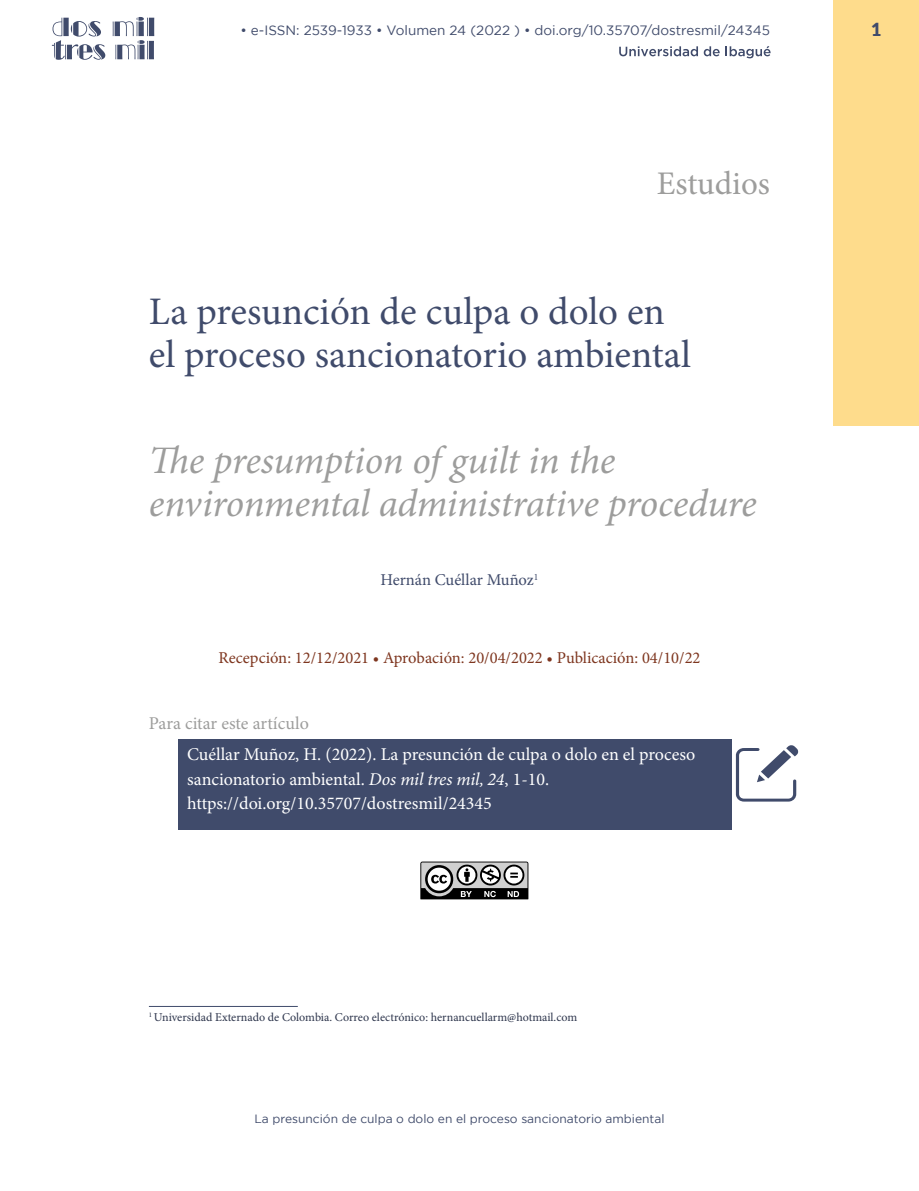
<style>
.page{position:relative;width:919px;height:1191px;background:#fff}
.page>*{position:absolute;margin:0;border:0;box-sizing:border-box;transform-origin:0 0}
.t1{font:italic 39px/42.9px "Minion Pro";letter-spacing:-.01em;color:#9d9d9c}
.t2{font:39px/42.9px "Minion Pro";color:#404b6b}
.t3{font:33px "Minion Pro";color:#9d9d9c}
.t4{font:18px/24.3px "Minion Pro";color:#fff}
.t5{font:18px "Minion Pro";color:#9d9d9c}
.t6{font:900 18px "Lato";color:#404b6b}
.t7{font:16.5px "Minion Pro";color:#7e361f}
.t8{font:16.5px "Minion Pro";letter-spacing:-.005em;color:#404b6b}
.t9{font:13.5px "Gotham";color:#404b6b}
.t10{font:12px "Minion Pro";color:#2d354c}
.t11{font:12px "Gotham";color:#404b6b}
.s1{font-style:italic}
</style>
<div class="page">
<svg style="left:52px;top:17px;width:102px;height:43px"></svg>
<div style="left:833px;top:0;width:85px;height:425px;background:#fedc8c"></div>
<svg style="left:619px;top:46px;width:100px;height:10px"></svg>
<svg style="left:725px;top:46px;width:45px;height:12px"></svg>
<div style="left:179px;top:738px;width:552px;height:91px;background:#404b6b"></div>
<svg style="left:735px;top:745px;width:63px;height:56px"></svg>
<svg style="left:420px;top:861px;width:108px;height:38px"></svg>
<hr style="left:149px;top:1006px;width:149px;height:1px;background:#404b6b">
<p class="t9" style="left:240px;top:23px;width:531px">• e-ISSN: 2539-1933 • Volumen 24 (2022 ) • doi.org/10.35707/dostresmil/24345</p>
<p class="t6" style="left:871px;top:16px;width:12px">1</p>
<h2 class="t3" style="left:656px;top:161px;width:115px">Estudios</h2>
<h1 class="t2" style="left:149px;top:290px;width:543px">La presunción de culpa o dolo en el proceso sancionatorio ambiental</h1>
<h1 class="t1" style="left:149px;top:441px;width:609px">The presumption of guilt in the environmental administrative procedure</h1>
<p class="t8" style="left:380px;top:569px;width:159px">Hernán Cuéllar Muñoz<sup>1</sup></p>
<p class="t7" style="left:218px;top:646px;width:483px">Recepción: 12/12/2021 • Aprobación: 20/04/2022 • Publicación: 04/10/22</p>
<p class="t5" style="left:149px;top:711px;width:161px">Para citar este artículo</p>
<p class="t4" style="left:187px;top:742px;width:509px">Cuéllar Muñoz, H. (2022). La presunción de culpa o dolo en el proceso sancionatorio ambiental. <span class="s1">Dos mil tres mil, 24</span>, 1-10. https://doi.org/10.35707/dostresmil/24345</p>
<p class="t10" style="left:149px;top:1009px;width:430px"><sup>1</sup> Universidad Externado de Colombia. Correo electrónico: hernancuellarm@hotmail.com</p>
<p class="t11" style="left:254px;top:1112px;width:411px">La presunción de culpa o dolo en el proceso sancionatorio ambiental</p>
</div>
